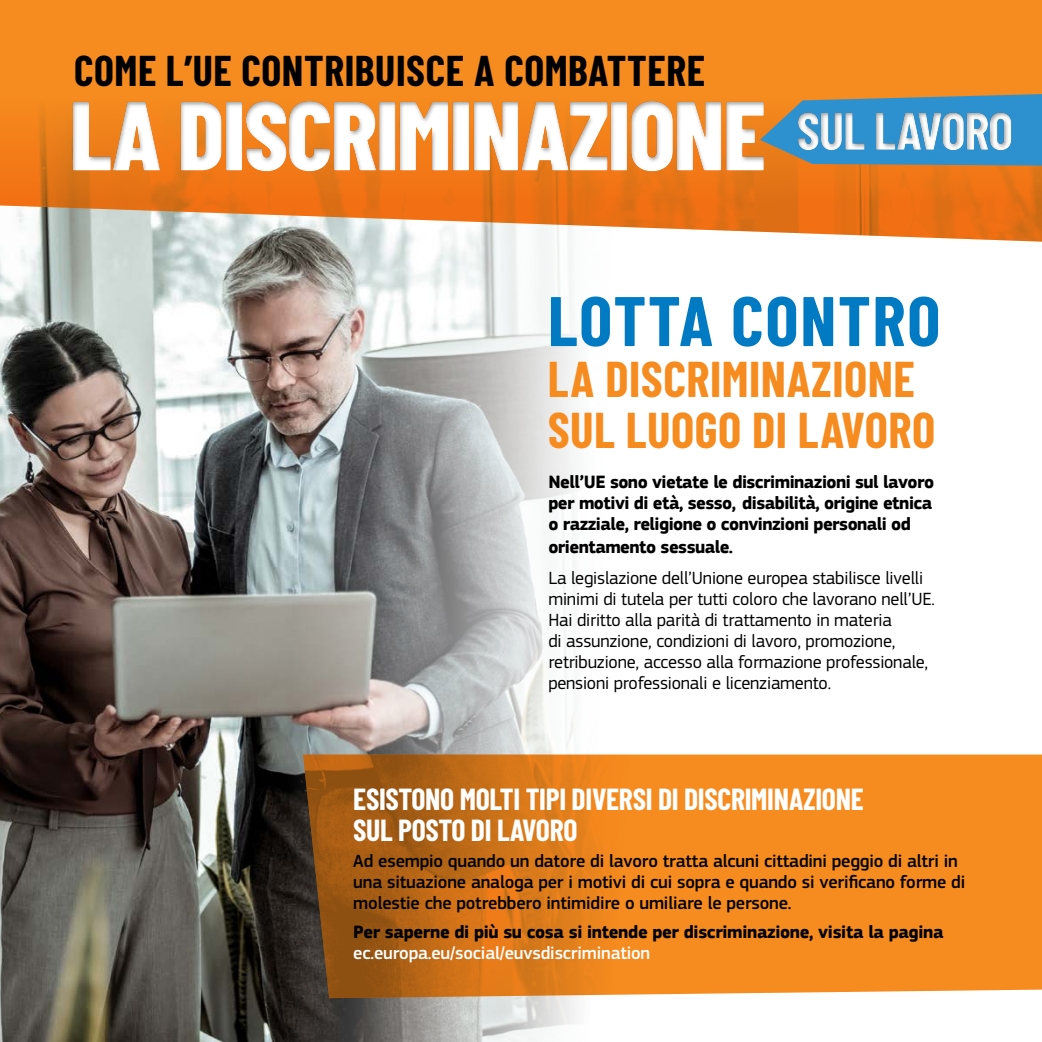
<style>
.page{position:relative;width:1042px;height:1042px;background:#fff}
.page>*{position:absolute;margin:0;border:0;box-sizing:border-box;transform-origin:0 0}
.t1{font:800 98px "Barlow Condensed";letter-spacing:-.02em;color:#fff}
.t2{font:700 70px "Barlow Condensed";letter-spacing:.025em;color:#007bc3}
.t3{font:700 49px/50.8px "Barlow Condensed";letter-spacing:.01em;color:#f68b1f}
.t4{font:700 42px "Barlow Condensed";letter-spacing:.015em;color:#000}
.t5{font:700 29.75px/31.5px "Barlow Condensed";letter-spacing:-.01em;color:#fff}
.t6{font:18.38px/21px "EC Square Sans Pro";letter-spacing:-.01em;color:#000}
.t7{font:700 18.38px/21px "EC Square Sans Pro";letter-spacing:-.03em;color:#000;text-align:justify}
.t8{font:500 18.38px/21px "EC Square Sans Pro";letter-spacing:-.01em;color:#000}
.s1{font-weight:500;color:#fff}
</style>
<div class="page">
<img style="left:0;top:242px;width:580px;height:800px">
<div style="left:0;top:0;width:1042px;height:62px;background:#f68b1f"></div>
<img style="left:0;top:62px;width:1042px;height:180px">
<img style="left:303px;top:754px;width:738px;height:244px">
<div style="left:770px;top:85px;width:272px;height:80px;background:#000;opacity:.4"></div>
<div style="left:19px;top:62px;width:863px;height:131px;background:#000;opacity:.35"></div>
<h3 class="t4" style="left:74px;top:44px;width:632px">COME L’UE CONTRIBUISCE A COMBATTERE</h3>
<h1 class="t1" style="left:69px;top:74px;width:945px">LA DISCRIMINAZIONE <sup>SUL</sup> <sup>LAVORO</sup></h1>
<h2 class="t2" style="left:548px;top:277px;width:394px">LOTTA CONTRO</h2>
<h2 class="t3" style="left:548px;top:352px;width:389px">LA DISCRIMINAZIONE<br>SUL LUOGO DI LAVORO</h2>
<p class="t7" style="left:548px;top:472px;width:387px">Nell’UE sono vietate le discriminazioni sul lavoro per motivi di età, sesso, disabilità, origine etnica o razziale, religione o convinzioni personali od</p>
<p class="t7" style="left:548px;top:537px;width:186px">orientamento sessuale.</p>
<p class="t6" style="left:548px;top:567px;width:388px">La legislazione dell’Unione europea stabilisce livelli minimi di tutela per tutti coloro che lavorano nell’UE.<br>Hai diritto alla parità di trattamento in materia<br>di assunzione, condizioni di lavoro, promozione, retribuzione, accesso alla formazione professionale, pensioni professionali e licenziamento.</p>
<h3 class="t5" style="left:353px;top:782px;width:512px">ESISTONO MOLTI TIPI DIVERSI DI DISCRIMINAZIONE<br>SUL POSTO DI LAVORO</h3>
<p class="t8" style="left:353px;top:851px;width:613px">Ad esempio quando un datore di lavoro tratta alcuni cittadini peggio di altri in una situazione analoga per i motivi di cui sopra e quando si verificano forme di molestie che potrebbero intimidire o umiliare le persone.</p>
<p class="t7" style="left:353px;top:922px;width:592px">Per saperne di più su cosa si intende per discriminazione, visita la pagina <span class="s1">ec.europa.eu/social/euvsdiscrimination</span></p>
</div>
